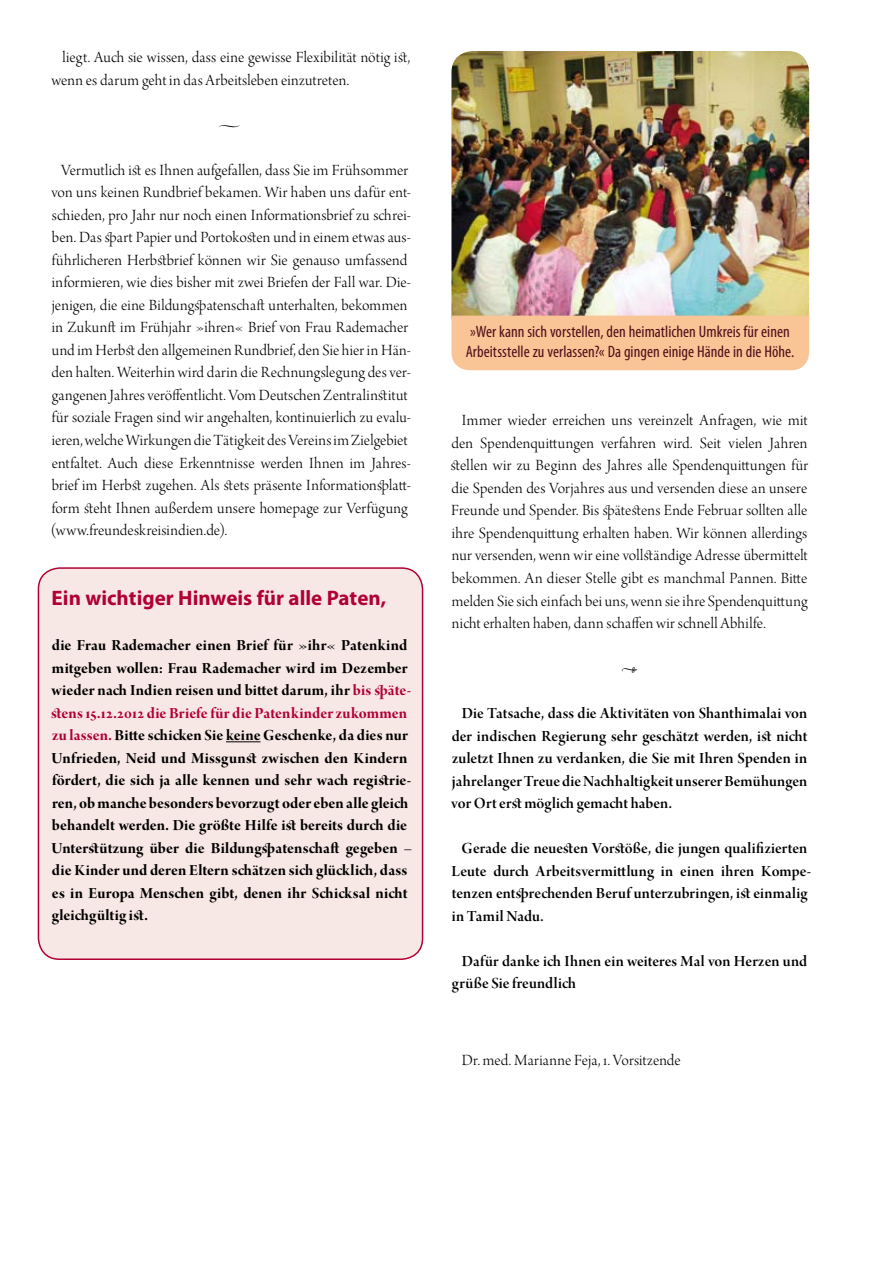
<style>
.page{position:relative;width:893px;height:1263px;background:#fff}
.page>*{position:absolute;margin:0;border:0;box-sizing:border-box;transform-origin:0 0}
.t1{font:700 21px "Myriad Pro";color:#b10034}
.t2{font:16.5px/22.5px "Arno Pro Light Display";letter-spacing:.01em;color:#000}
.t3{font:16.5px/22.5px "Arno Pro Bold Display";letter-spacing:.005em;color:#000}
.t4{font:16.5px/22.5px "Arno Pro Smbd Display";letter-spacing:.005em;color:#000}
.t5{font:condensed 16.5px/19.8px "Myriad Pro";color:#4f0e19}
.s1{color:#b10034}
</style>
<div class="page">
<div style="left:38px;top:568px;width:385px;height:391px;background:#f8e8e5;border-radius:21px"></div>
<div style="left:38px;top:567px;width:385px;height:393px;border:2px solid #b10034;border-radius:21px"></div>
<hr style="left:226px;top:741px;width:35px;height:1px;background:#000">
<img style="left:451px;top:51px;width:358px;height:265px">
<div style="left:451px;top:316px;width:358px;height:54px;background:#f9c496"></div>
<p class="t2" style="left:51px;top:47px;width:360px;text-indent:11px">liegt. Auch sie wissen, dass eine gewisse Flexibilität nötig ist, wenn es darum geht in das Arbeitsleben einzutreten.</p>
<p class="t2" style="left:219px;top:115px;width:23px">•</p>
<p class="t2" style="left:51px;top:160px;width:362px;text-indent:10px">Vermutlich ist es Ihnen aufgefallen, dass Sie im Frühsommer von uns keinen Rundbrief bekamen. Wir haben uns dafür ent&shy;schieden, pro Jahr nur noch einen Informationsbrief zu schrei&shy;ben. Das spart Papier und Portokosten und in einem etwas aus&shy;führlicheren Herbstbrief können wir Sie genauso umfassend informieren, wie dies bisher mit zwei Briefen der Fall war. Die&shy;jenigen, die eine Bildungspatenschaft unterhalten, bekommen in Zukunft im Frühjahr »ihren« Brief von Frau Rademacher und im Herbst den allgemeinen Rundbrief, den Sie hier in Hän&shy;den halten. Weiterhin wird darin die Rechnungslegung des ver&shy;gangenen Jahres veröffentlicht. Vom Deutschen Zentralinstitut für soziale Fragen sind wir angehalten, kontinuierlich zu evalu&shy;ieren, welche Wirkungen die Tätigkeit des Vereins im Zielgebiet entfaltet. Auch diese Erkenntnisse werden Ihnen im Jahres&shy;brief im Herbst zugehen. Als stets präsente Informationsplatt&shy;form steht Ihnen außerdem unsere homepage zur Verfügung (www.freundeskreisindien.de).</p>
<p class="t1" style="left:52px;top:584px;width:336px">Ein wichtiger Hinweis für alle Paten,</p>
<p class="t3" style="left:51px;top:635px;width:363px">die Frau Rademacher einen Brief für »ihr« Patenkind mitgeben wollen: Frau Rademacher wird im Dezember wieder nach Indien reisen und bittet darum, ihr <span class="s1">bis späte&shy;stens 15.12.2012 die Briefe für die Patenkinder zukommen zu lassen.</span> Bitte schicken Sie keine Geschenke, da dies nur Unfrieden, Neid und Missgunst zwischen den Kindern fördert, die sich ja alle kennen und sehr wach registrie&shy;ren, ob manche besonders bevorzugt oder eben alle gleich behandelt werden. Die größte Hilfe ist bereits durch die Unterstützung über die Bildungspatenschaft gegeben – die Kinder und deren Eltern schätzen sich glücklich, dass es in Europa Menschen gibt, denen ihr Schicksal nicht gleichgültig ist.</p>
<p class="t5" style="left:466px;top:321px;width:330px">»Wer kann sich vorstellen, den heimatlichen Umkreis für einen<br>Arbeitsstelle zu verlassen?« Da gingen einige Hände in die Höhe.</p>
<p class="t2" style="left:451px;top:410px;width:359px;text-align:justify;text-indent:11px">Immer wieder erreichen uns vereinzelt Anfragen, wie mit den Spendenquittungen verfahren wird. Seit vielen Jahren stellen wir zu Beginn des Jahres alle Spendenquittungen für die Spenden des Vorjahres aus und versenden diese an unsere Freunde und Spender. Bis spätestens Ende Februar sollten alle ihre Spendenquittung erhalten haben. Wir können allerdings nur versenden, wenn wir eine vollständige Adresse übermittelt bekommen. An dieser Stelle gibt es manchmal Pannen. Bitte melden Sie sich einfach bei uns, wenn sie ihre Spendenquittung nicht erhalten haben, dann schaffen wir schnell Abhilfe.</p>
<p class="t2" style="left:621px;top:658px;width:18px">•</p>
<p class="t4" style="left:451px;top:703px;width:358px;text-align:justify;text-indent:11px">Die Tatsache, dass die Aktivitäten von Shanthimalai von der indischen Regierung sehr geschätzt werden, ist nicht zuletzt Ihnen zu verdanken, die Sie mit Ihren Spenden in jahrelanger Treue die Nachhaltigkeit unserer Bemühungen vor Ort erst möglich gemacht haben.</p>
<p class="t4" style="left:451px;top:838px;width:361px;text-indent:10px">Gerade die neuesten Vorstöße, die jungen qualifizierten Leute durch Arbeitsvermittlung in einen ihren Kompe&shy;tenzen entsprechenden Beruf unterzubringen, ist einmalig in Tamil Nadu.</p>
<p class="t4" style="left:452px;top:950px;width:357px;text-indent:10px">Dafür danke ich Ihnen ein weiteres Mal von Herzen und grüße Sie freundlich</p>
<p class="t2" style="left:462px;top:1049px;width:220px">Dr. med. Marianne Feja, 1. Vorsitzende</p>
</div>
